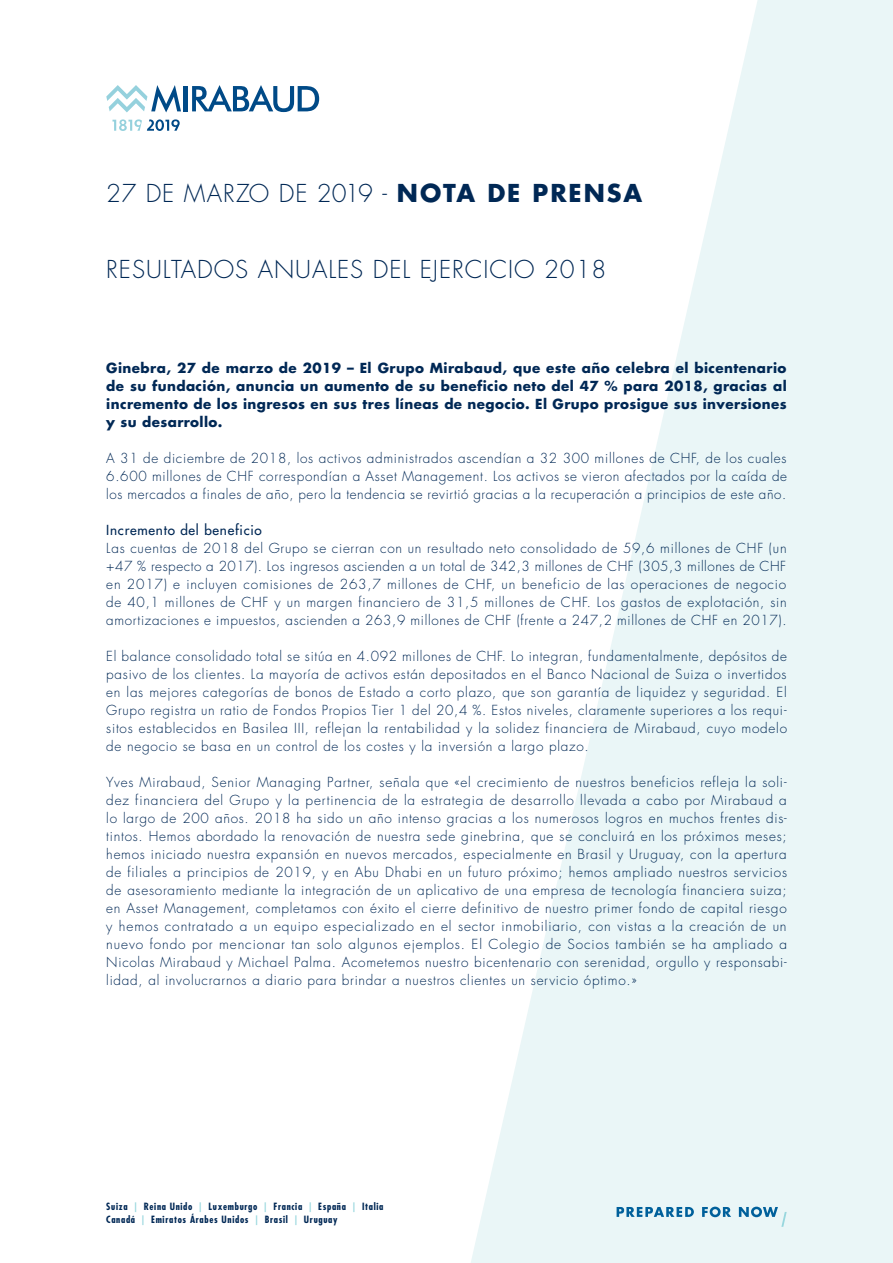
<style>
.page{position:relative;width:893px;height:1263px;background:#fff}
.page>*{position:absolute;margin:0;border:0;box-sizing:border-box;transform-origin:0 0}
.Titre{font:300 24px "Futura Std";letter-spacing:.04em;color:#002855}
.Titre-2{font:300 24px "Futura Std";letter-spacing:.02em;color:#002855}
.Texte_courant{font:300 13.5px/18px "Futura Std";letter-spacing:.055em;color:#002855;text-align:justify}
.Texte_courant-2{font:700 13.5px/18px "Futura Std";letter-spacing:.03em;color:#002855;text-align:justify}
.Texte_courant-3{font:500 13.5px "Futura Std";letter-spacing:.055em;color:#002855}
.t1{font:700 condensed 9.75px/13.5px "Futura Std";letter-spacing:.07em;color:#002855}
.s1{font-weight:700}
.s2{color:#98d7de}
</style>
<div class="page">
<svg style="left:471px;top:0;width:422px;height:1263px;fill:#eaf6f7"></svg>
<hr style="left:183px;top:86px;width:4px;height:25px;background:#004a87">
<svg style="left:192px;top:85px;width:127px;height:27px"></svg>
<svg style="left:112px;top:119px;width:68px;height:12px"></svg>
<svg style="left:106px;top:85px;width:75px;height:27px"></svg>
<svg style="left:617px;top:1206px;width:170px;height:21px;background:#b4d4e2"></svg>
<p class="Titre-2" style="left:106px;top:179px;width:537px">27 DE MARZO DE 2019 - <span class="s1">NOTA DE PRENSA</span></p>
<p class="Titre" style="left:106px;top:254px;width:502px">RESULTADOS ANUALES DEL EJERCICIO 2018</p>
<p class="Texte_courant-2" style="left:106px;top:359px;width:682px">Ginebra, 27 de marzo de 2019 – El Grupo Mirabaud, que este año celebra el bicentenario de su fundación, anuncia un aumento de su beneficio neto del 47 % para 2018, gracias al incremento de los ingresos en sus tres líneas de negocio. El Grupo prosigue sus inversiones y su desarrollo.</p>
<p class="Texte_courant" style="left:106px;top:450px;width:682px">A 31 de diciembre de 2018, los activos administrados ascendían a 32 300 millones de CHF, de los cuales 6.600 millones de CHF correspondían a Asset Management. Los activos se vieron afectados por la caída de los mercados a finales de año, pero la tendencia se revirtió gracias a la recuperación a principios de este año.</p>
<p class="Texte_courant-3" style="left:106px;top:522px;width:157px">Incremento del beneficio</p>
<p class="Texte_courant" style="left:106px;top:540px;width:682px">Las cuentas de 2018 del Grupo se cierran con un resultado neto consolidado de 59,6 millones de CHF (un +47 % respecto a 2017). Los ingresos ascienden a un total de 342,3 millones de CHF (305,3 millones de CHF en 2017) e incluyen comisiones de 263,7 millones de CHF, un beneficio de las operaciones de negocio de 40,1 millones de CHF y un margen financiero de 31,5 millones de CHF. Los gastos de explotación, sin amortizaciones e impuestos, ascienden a 263,9 millones de CHF (frente a 247,2 millones de CHF en 2017).</p>
<p class="Texte_courant" style="left:106px;top:648px;width:682px">El balance consolidado total se sitúa en 4.092 millones de CHF. Lo integran, fundamentalmente, depósitos de pasivo de los clientes. La mayoría de activos están depositados en el Banco Nacional de Suiza o invertidos en las mejores categorías de bonos de Estado a corto plazo, que son garantía de liquidez y seguridad. El Grupo registra un ratio de Fondos Propios Tier 1 del 20,4 %. Estos niveles, claramente superiores a los requi&shy;sitos establecidos en Basilea III, reflejan la rentabilidad y la solidez financiera de Mirabaud, cuyo modelo de negocio se basa en un control de los costes y la inversión a largo plazo.</p>
<p class="Texte_courant" style="left:106px;top:774px;width:682px">Yves Mirabaud, Senior Managing Partner, señala que «el crecimiento de nuestros beneficios refleja la soli&shy;dez financiera del Grupo y la pertinencia de la estrategia de desarrollo llevada a cabo por Mirabaud a lo largo de 200 años. 2018 ha sido un año intenso gracias a los numerosos logros en muchos frentes dis&shy;tintos. Hemos abordado la renovación de nuestra sede ginebrina, que se concluirá en los próximos meses; hemos iniciado nuestra expansión en nuevos mercados, especialmente en Brasil y Uruguay, con la apertura de filiales a principios de 2019, y en Abu Dhabi en un futuro próximo; hemos ampliado nuestros servicios de asesoramiento mediante la integración de un aplicativo de una empresa de tecnología financiera suiza; en Asset Management, completamos con éxito el cierre definitivo de nuestro primer fondo de capital riesgo y hemos contratado a un equipo especializado en el sector inmobiliario, con vistas a la creación de un nuevo fondo por mencionar tan solo algunos ejemplos. El Colegio de Socios también se ha ampliado a Nicolas Mirabaud y Michael Palma. Acometemos nuestro bicentenario con serenidad, orgullo y responsabi&shy;lidad, al involucrarnos a diario para brindar a nuestros clientes un servicio óptimo.»</p>
<p class="t1" style="left:106px;top:1199px;width:279px">Suiza <span class="s2">|</span> Reina Unido <span class="s2">|</span> Luxemburgo <span class="s2">|</span> Francia <span class="s2">|</span> España <span class="s2">|</span> Italia<br>Canadá <span class="s2">|</span> Emiratos Árabes Unidos <span class="s2">|</span> Brasil <span class="s2">|</span> Uruguay</p>
</div>
